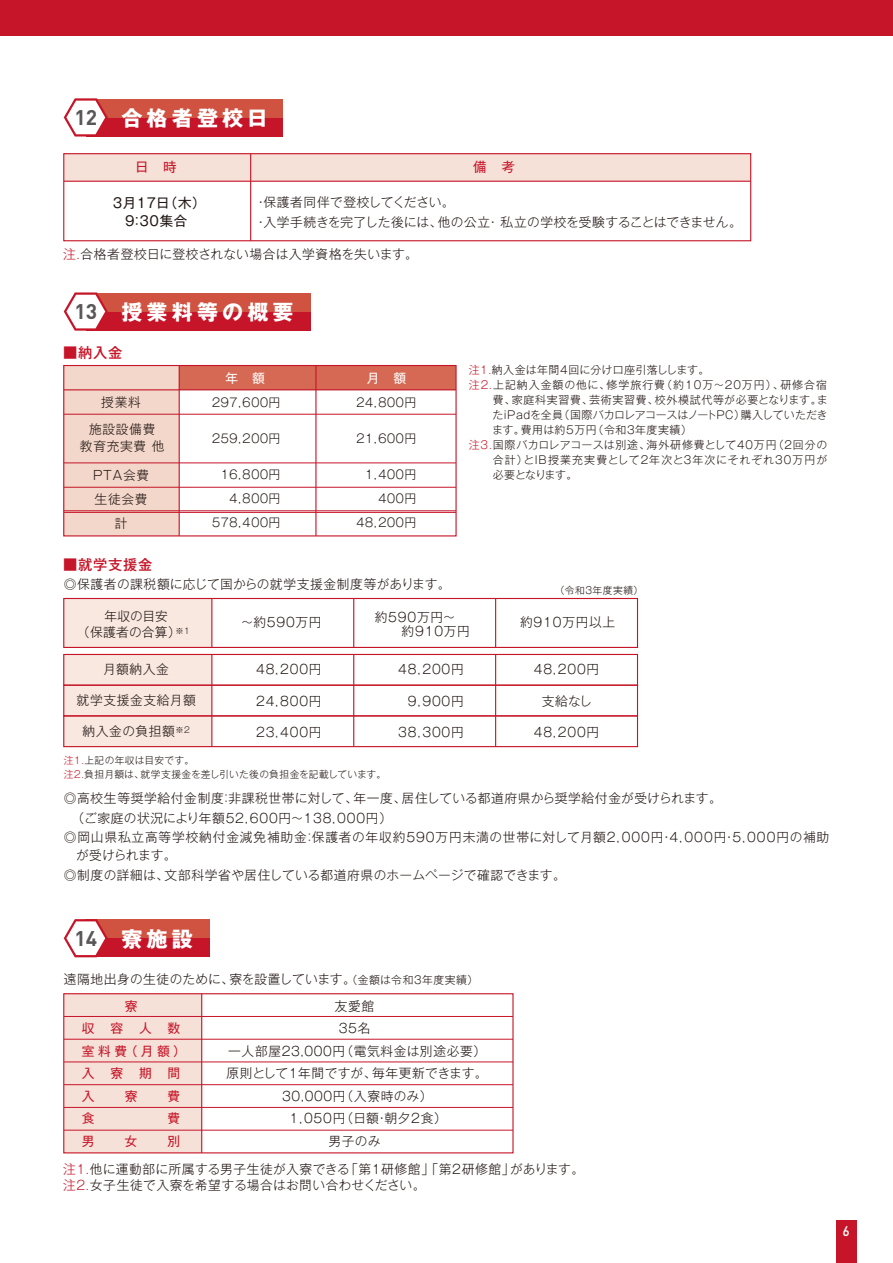
<style>
.page{position:relative;width:893px;height:1263px;background:#fff}
.page>*{position:absolute;margin:0;border:0;box-sizing:border-box;transform-origin:0 0}
.t1{font:700 21px "Gothic MB101 Pro";letter-spacing:.2em;color:#fff}
.t2{font:500 14.25px "Gothic MB101 Pro";letter-spacing:.05em;color:#c61528}
.t3{font:13.5px/18px "Gothic MB101 Pro";letter-spacing:.015em;color:#221714;text-align:center}
.t4{font:13.5px "Gothic MB101 Pro";color:#c61528}
.t5{font:700 13.5px "DIN Alternate";color:#fff}
.t6{font:300 12.75px/19.5px "Gothic MB101 Pro";letter-spacing:.03em;color:#221714}
.t7{font:300 12.75px/19.5px "Gothic MB101 Pro";letter-spacing:.005em;color:#221714}
.t8{font:300 12.75px/24px "Gothic MB101 Pro";letter-spacing:.05em;color:#221714;text-align:center}
.t9{font:300 12.75px/14.2px "Gothic MB101 Pro";letter-spacing:-.1em;color:#221714}
.t10{font:12.75px/22.5px "Gothic MB101 Pro";letter-spacing:1.24em;color:#c61528}
.t11{font:12.75px "Gothic MB101 Pro";color:#fff}
.t12{font:300 12px/24px "Gothic MB101 Pro";letter-spacing:-.27em;color:#221714;text-align:right}
.t13{font:300 10.95px "Gothic MB101 Pro";letter-spacing:.05em;color:#221714}
.t14{font:300 10.95px "Gothic MB101 Pro";letter-spacing:.085em;color:#221714}
.t15{font:300 10.95px "Gothic MB101 Pro";letter-spacing:-.01em;color:#221714}
.t16{font:300 10.95px "Gothic MB101 Pro";letter-spacing:.105em;color:#221714}
.t17{font:300 10.95px "Gothic MB101 Pro";letter-spacing:.02em;color:#221714}
.t18{font:300 10.95px "Gothic MB101 Pro";letter-spacing:-.05em;color:#221714}
.t19{font:300 9.75px/14.2px "Gothic MB101 Pro";letter-spacing:.025em;color:#221714}
.t20{font:300 9.75px "Gothic MB101 Pro";letter-spacing:.05em;color:#221714}
.s1{font-family:"DIN";color:#595757}
.s2{color:#c61528}
.s3{font-size:10.8px}
.s4{font-weight:400;color:#c61528}
</style>
<div class="page">
<div style="left:0;top:0;width:893px;height:35px;background:#c61528"></div>
<div style="left:179px;top:365px;width:277px;height:25px;background:#d56953"></div>
<div style="left:64px;top:598px;width:148px;height:49px;background:#f8e8e0"></div>
<div style="left:64px;top:654px;width:148px;height:93px;background:#f8e8e0"></div>
<div style="left:64px;top:994px;width:138px;height:159px;background:#f6e1d8"></div>
<div style="left:64px;top:365px;width:115px;height:171px;background:#f3d7ca"></div>
<div style="left:64px;top:154px;width:687px;height:27px;background:#f6e1d8"></div>
<div style="left:63px;top:153px;width:688px;height:88px;border:1px solid #c61528"></div>
<div style="left:63px;top:598px;width:575px;height:50px;border:1px solid #c61528"></div>
<hr style="left:64px;top:181px;width:687px;height:1px;background:#c61528">
<hr style="left:250px;top:154px;width:1px;height:87px;background:#c61528">
<div style="left:63px;top:365px;width:394px;height:171px;border:1px solid #c61528"></div>
<hr style="left:64px;top:414px;width:392px;height:1px;background:#c61528">
<hr style="left:64px;top:463px;width:392px;height:1px;background:#c61528">
<hr style="left:64px;top:512px;width:392px;height:1px;background:#c61528">
<hr style="left:64px;top:510px;width:392px;height:1px;background:#c61528">
<hr style="left:179px;top:365px;width:1px;height:171px;background:#c61528">
<div style="left:63px;top:993px;width:451px;height:160px;border:1px solid #c61528"></div>
<hr style="left:201px;top:994px;width:1px;height:159px;background:#c61528">
<hr style="left:64px;top:1016px;width:449px;height:1px;background:#c61528">
<hr style="left:64px;top:1039px;width:449px;height:1px;background:#c61528">
<hr style="left:64px;top:1062px;width:449px;height:1px;background:#c61528">
<hr style="left:64px;top:1084px;width:449px;height:1px;background:#c61528">
<hr style="left:64px;top:1107px;width:449px;height:1px;background:#c61528">
<hr style="left:64px;top:1130px;width:449px;height:1px;background:#c61528">
<hr style="left:211px;top:598px;width:1px;height:49px;background:#c61528">
<hr style="left:353px;top:598px;width:1px;height:49px;background:#c61528">
<hr style="left:495px;top:598px;width:1px;height:49px;background:#c61528">
<div style="left:63px;top:654px;width:575px;height:32px;border:1px solid #c61528"></div>
<hr style="left:211px;top:654px;width:1px;height:31px;background:#c61528">
<hr style="left:353px;top:654px;width:1px;height:31px;background:#c61528">
<hr style="left:495px;top:654px;width:1px;height:31px;background:#c61528">
<div style="left:63px;top:685px;width:575px;height:31px;border:1px solid #c61528"></div>
<hr style="left:211px;top:685px;width:1px;height:31px;background:#c61528">
<hr style="left:353px;top:685px;width:1px;height:31px;background:#c61528">
<hr style="left:495px;top:685px;width:1px;height:31px;background:#c61528">
<div style="left:63px;top:715px;width:575px;height:32px;border:1px solid #c61528"></div>
<hr style="left:211px;top:716px;width:1px;height:31px;background:#c61528">
<hr style="left:353px;top:716px;width:1px;height:31px;background:#c61528">
<hr style="left:495px;top:716px;width:1px;height:31px;background:#c61528">
<hr style="left:64px;top:389px;width:392px;height:1px;background:#c61528">
<hr style="left:315px;top:365px;width:1px;height:171px;background:#c61528">
<hr style="left:64px;top:487px;width:392px;height:1px;background:#c61528">
<div style="left:86px;top:99px;width:196px;height:19px;background:#d05241"></div>
<div style="left:86px;top:118px;width:196px;height:19px;background:#c61528"></div>
<svg style="left:64px;top:98px;width:44px;height:39px"></svg>
<div style="left:86px;top:293px;width:224px;height:19px;background:#d05241"></div>
<div style="left:86px;top:312px;width:224px;height:19px;background:#c61528"></div>
<svg style="left:64px;top:292px;width:44px;height:39px"></svg>
<div style="left:86px;top:919px;width:124px;height:19px;background:#d05241"></div>
<div style="left:86px;top:938px;width:124px;height:19px;background:#c61528"></div>
<svg style="left:64px;top:919px;width:44px;height:38px"></svg>
<div style="left:836px;top:1221px;width:21px;height:42px;background:#c61528"></div>
<h1 class="t1" style="left:74px;top:100px;width:195px"><span class="s1">12</span> 合格者登校日</h1>
<p class="t4" style="left:135px;top:156px;width:43px">日　時</p>
<p class="t4" style="left:473px;top:155px;width:43px">備　考</p>
<p class="t3" style="left:111px;top:192px;width:96px">３月17日（木）<br>９：３０集合</p>
<p class="t7" style="left:254px;top:191px;width:489px">・保護者同伴で登校してください。<br>・入学手続きを完了した後には、他の公立・ 私立の学校を受験することはできません。</p>
<p class="t6" style="left:63px;top:243px;width:356px"><span class="s2">注.</span>合格者登校日に登校されない場合は入学資格を失います。</p>
<h1 class="t1" style="left:74px;top:295px;width:221px"><span class="s1">13</span> 授業料等の概要</h1>
<p class="t2" style="left:63px;top:341px;width:61px">■納入金</p>
<p class="t6" style="left:101px;top:391px;width:41px">授業料</p>
<p class="t8" style="left:80px;top:419px;width:86px;line-height:16.5px">施設設備費<br>教育充実費 他</p>
<p class="t8" style="left:91px;top:461px;width:59px">ＰＴＡ会費生徒会費計</p>
<p class="t2" style="left:63px;top:553px;width:91px">■就学支援金</p>
<p class="t11" style="left:225px;top:367px;width:41px">年　額</p>
<p class="t11" style="left:367px;top:367px;width:41px">月　額</p>
<p class="t12" style="left:210px;top:389px;width:72px">２９７，６００円</p>
<p class="t12" style="left:210px;top:425px;width:72px">２５９，２００円</p>
<p class="t12" style="left:210px;top:461px;width:72px">１６，８００円<br>４，８００円<br>５７８，４００円</p>
<p class="t12" style="left:355px;top:389px;width:63px">２４，８００円</p>
<p class="t12" style="left:355px;top:425px;width:63px">２１，６００円</p>
<p class="t12" style="left:355px;top:461px;width:63px">１，４００円<br>４００円<br>４８，２００円</p>
<p class="t17" style="left:469px;top:360px;width:242px"><span class="s2">注1.</span>納入金は年間４回に分け口座引落しします。</p>
<p class="t14" style="left:469px;top:375px;width:360px"><span class="s2">注2.</span>上記納入金額の他に、修学旅行費（約１０万～２０万円）、研修合宿</p>
<p class="t13" style="left:493px;top:390px;width:337px">費、家庭科実習費、芸術実習費、校外模試代等が必要となります。ま</p>
<p class="t15" style="left:493px;top:405px;width:336px">たiPadを全員（国際バカロレアコースはノートPC）購入していただき</p>
<p class="t13" style="left:492px;top:420px;width:201px">ます。費用は約５万円（令和3年度実績）</p>
<p class="t13" style="left:469px;top:435px;width:360px"><span class="s2">注3.</span>国際バカロレアコースは別途、海外研修費として40万円（2回分の</p>
<p class="t16" style="left:493px;top:450px;width:336px">合計）とIB授業充実費として2年次と3年次にそれぞれ30万円が</p>
<p class="t18" style="left:493px;top:465px;width:86px">必要となります。</p>
<p class="t6" style="left:64px;top:573px;width:388px">◎保護者の課税額に応じて国からの就学支援金制度等があります。</p>
<p class="t7" style="left:77px;top:606px;width:115px;line-height:16.5px;text-align:center">年収の目安<br>（保護者の合算）<sup>※１</sup></p>
<p class="t6" style="left:103px;top:658px;width:67px">月額納入金</p>
<p class="t8" style="left:77px;top:686px;width:121px">就学支援金支給月額</p>
<p class="t6" style="left:83px;top:719px;width:109px">納入金の負担額<sup>※2</sup></p>
<p class="t20" style="left:555px;top:582px;width:90px">（令和3年度実績）</p>
<p class="t6" style="left:241px;top:611px;width:82px">～約５９０万円</p>
<p class="t9" style="left:375px;top:608px;width:97px">約５９０万円～　　約９１０万円</p>
<p class="t9" style="left:520px;top:613px;width:97px">約９１０万円以上</p>
<p class="t6" style="left:254px;top:658px;width:69px">４８，２００円</p>
<p class="t6" style="left:254px;top:689px;width:69px">２４，８００円</p>
<p class="t6" style="left:254px;top:721px;width:69px">２３，４００円</p>
<p class="t6" style="left:396px;top:658px;width:69px">４８，２００円</p>
<p class="t6" style="left:406px;top:689px;width:59px">９，９００円</p>
<p class="t6" style="left:396px;top:721px;width:69px">３８，３００円</p>
<p class="t6" style="left:532px;top:658px;width:69px">４８，２００円</p>
<p class="t6" style="left:542px;top:689px;width:52px">支給なし</p>
<p class="t6" style="left:532px;top:721px;width:69px">４８，２００円</p>
<p class="t19" style="left:64px;top:752px;width:324px"><span class="s2">注１.</span>上記の年収は目安です。<br><span class="s2">注２.</span>負担月額は、就学支援金を差し引いた後の負担金を記載しています。</p>
<p class="t6" style="left:64px;top:787px;width:767px">◎高校生等奨学給付金制度：非課税世帯に対して、年一度、居住している都道府県から奨学給付金が受けられます。<br>　（ご家庭の状況により年額５２，６００円～１３８，０００円）<br>◎岡山県私立高等学校納付金減免補助金：保護者の年収約５９０万円未満の世帯に対して月額２，０００円・４，０００円・５，０００円の補助</p>
<p class="t6" style="left:64px;top:844px;width:504px;text-indent:12px">が受けられます。<br>◎制度の詳細は、文部科学省や居住している都道府県のホームページで確認できます。</p>
<h1 class="t1" style="left:74px;top:921px;width:120px"><span class="s1">14</span> 寮施設</h1>
<p class="t6" style="left:125px;top:964px;width:355px;line-height:26.4px;text-indent:-61px">遠隔地出身の生徒のために、寮を設置しています。<span class="s3">（金額は令和3年度実績）</span><span class="s4">寮</span></p>
<p class="t10" style="left:82px;top:1015px;width:106px">収容人数室料費（月額）入寮期間入</p>
<p class="t6" style="left:335px;top:994px;width:41px">友愛館</p>
<p class="t6" style="left:339px;top:1017px;width:33px">35名</p>
<p class="t8" style="left:228px;top:1037px;width:259px">一人部屋23,000円（電気料金は別途必要）</p>
<p class="t6" style="left:227px;top:1062px;width:263px">原則として1年間ですが、毎年更新できます。</p>
<p class="t8" style="left:282px;top:1082px;width:152px">30,000円（入寮時のみ）</p>
<p class="t9" style="left:287px;top:1109px;width:161px">１，０５０円（日額・朝夕２食）</p>
<p class="t6" style="left:329px;top:1129px;width:53px">男子のみ</p>
<p class="t6" style="left:63px;top:1159px;width:522px;line-height:16.5px"><span class="s2">注1.</span>他に運動部に所属する男子生徒が入寮できる「第1研修館」「第2研修館」があります。<span class="s2">注2.</span>女子生徒で入寮を希望する場合はお問い合わせください。</p>
<p class="t10" style="left:125px;top:1083px;width:14px">寮</p>
<p class="t10" style="left:168px;top:1083px;width:14px">費</p>
<p class="t10" style="left:82px;top:1105px;width:14px">食</p>
<p class="t10" style="left:168px;top:1105px;width:14px">費</p>
<p class="t10" style="left:82px;top:1128px;width:14px">男</p>
<p class="t10" style="left:125px;top:1128px;width:14px">女</p>
<p class="t10" style="left:168px;top:1128px;width:14px">別</p>
<p class="t5" style="left:843px;top:1221px;width:8px">6</p>
</div>
